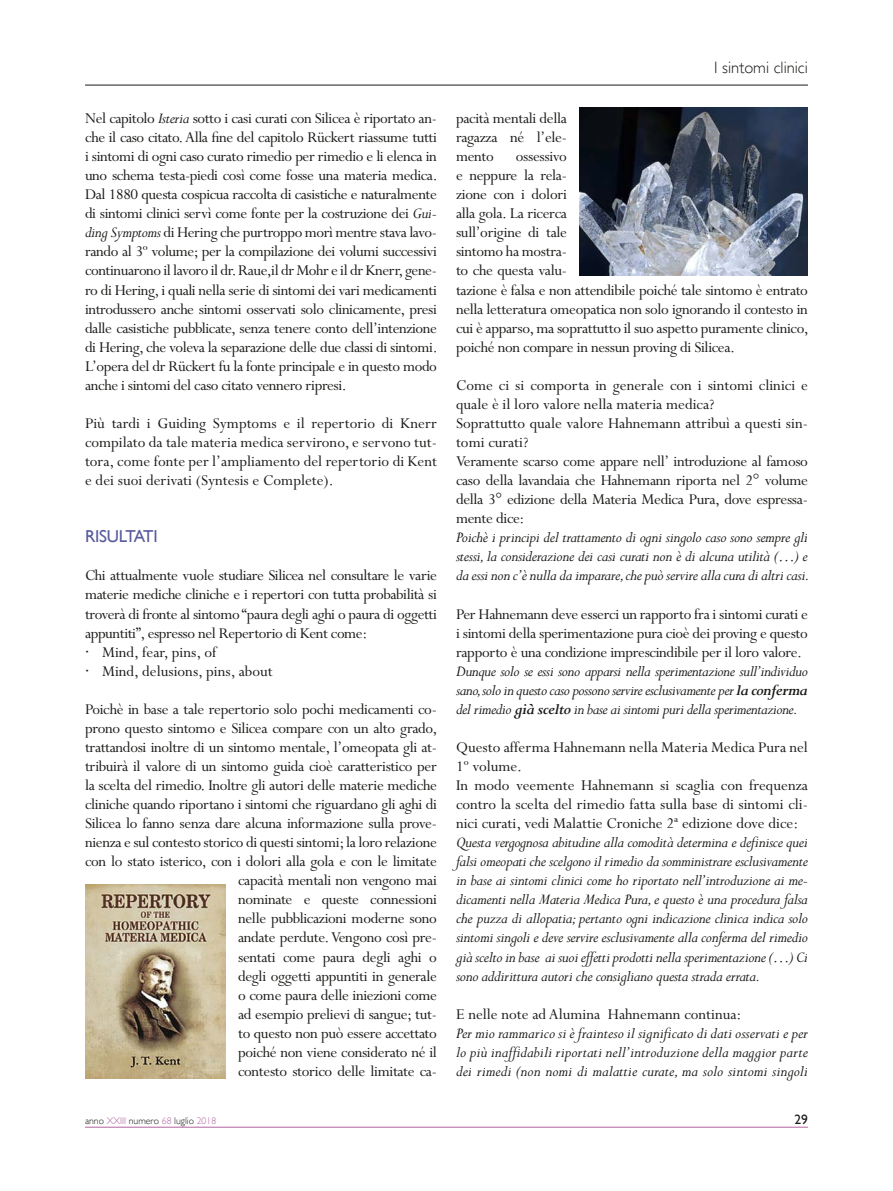
<style>
.page{position:relative;width:893px;height:1191px;background:#fff}
.page>*{position:absolute;margin:0;border:0;box-sizing:border-box;transform-origin:0 0}
.t1{font:17.25px "Gill Sans";letter-spacing:-.015em;color:#585a9c}
.t2{font:16.8px/19px "Perpetua";letter-spacing:-.02em;color:#1a1a18;text-align:justify}
.t3{font:italic 16.8px/19px "Perpetua";letter-spacing:-.02em;color:#1a1a18;text-align:justify}
.t4{font:16.8px/19px "Perpetua";color:#1a1a18}
.t5{font:300 16.5px "Gill Sans";color:#1a1a18}
.t6{font:13.5px "Gill Sans";color:#1a1a18}
.t7{font:300 9.75px "Gill Sans";color:#1a1a18}
.s1{font-style:italic}
.s2{font-weight:700}
.s3{color:#b164a0}
</style>
<div class="page">
<hr style="left:85px;top:1126px;width:723px;height:1px;background:#b164a0">
<hr style="left:85px;top:85px;width:723px;height:1px;background:#1a1a18">
<img style="left:85px;top:885px;width:140px;height:193px">
<img style="left:580px;top:107px;width:228px;height:168px">
<p class="t5" style="left:714px;top:55px;width:95px">I sintomi clinici</p>
<p class="t2" style="left:85px;top:109px;width:354px">Nel capitolo <span class="s1">Isteria</span> sotto i casi curati con Silicea è riportato an&shy;che il caso citato. Alla fine del capitolo Rückert riassume tutti i sintomi di ogni caso curato rimedio per rimedio e li elenca in uno schema testa-piedi così come fosse una materia medica.<br>Dal 1880 questa cospicua raccolta di casistiche e naturalmente di sintomi clinici servì come fonte per la costruzione dei <span class="s1">Gui&shy;ding Symptoms</span> di Hering che purtroppo morì mentre stava lavo&shy;rando al 3º volume; per la compilazione dei volumi successivi continuarono il lavoro il dr. Raue,il dr Mohr e il dr Knerr, gene&shy;ro di Hering, i quali nella serie di sintomi dei vari medicamenti introdussero anche sintomi osservati solo clinicamente, presi dalle casistiche pubblicate, senza tenere conto dell’intenzione di Hering, che voleva la separazione delle due classi di sintomi.<br>L’opera del dr Rückert fu la fonte principale e in questo modo anche i sintomi del caso citato vennero ripresi.</p>
<p class="t2" style="left:85px;top:414px;width:353px">Più tardi i Guiding Symptoms e il repertorio di Knerr compilato da tale materia medica servirono, e servono tut&shy;tora, come fonte per l’ampliamento del repertorio di Kent e dei suoi derivati (Syntesis e Complete).</p>
<p class="t1" style="left:85px;top:526px;width:74px">RISULTATI</p>
<p class="t2" style="left:85px;top:566px;width:353px;text-align:left">Chi attualmente vuole studiare Silicea nel consultare le varie materie mediche cliniche e i repertori con tutta probabilità si troverà di fronte al sintomo “paura degli aghi o paura di oggetti appuntiti”, espresso nel Repertorio di Kent come:<br>⋅ Mind, fear, pins, of<br>⋅ Mind, delusions, pins, about</p>
<p class="t2" style="left:85px;top:700px;width:354px;text-align:right">Poichè in base a tale repertorio solo pochi medicamenti co&shy;prono questo sintomo e Silicea compare con un alto grado, trattandosi inoltre di un sintomo mentale, l’omeopata gli at&shy;tribuirà il valore di un sintomo guida cioè caratteristico per la scelta del rimedio. Inoltre gli autori delle materie mediche cliniche quando riportano i sintomi che riguardano gli aghi di Silicea lo fanno senza dare alcuna informazione sulla prove&shy;nienza e sul contesto storico di questi sintomi; la loro relazione con lo stato isterico, con i dolori alla gola e con le limitate capacità mentali non vengono mai<br>nominate e queste connessioni<br>nelle pubblicazioni moderne sono<br>andate perdute. Vengono così pre-<br>sentati come paura degli aghi o<br>degli oggetti appuntiti in generale<br>o come paura delle iniezioni come<br>ad esempio prelievi di sangue; tut-<br>to questo non può essere accettato<br>poiché non viene considerato né il<br>contesto storico delle limitate ca-</p>
<p class="t2" style="left:456px;top:109px;width:112px">pacità mentali della ragazza né l’ele&shy;mento</p>
<p class="t2" style="left:456px;top:147px;width:354px;text-align:left;text-indent:60px">ossessivo<br>e neppure la rela-<br>zione con i dolori<br>alla gola. La ricerca<br>sull’origine di tale<br>sintomo ha mostra-<br>to che questa valu-<br>tazione è falsa e non attendibile poiché tale sintomo è entrato nella letteratura omeopatica non solo ignorando il contesto in cui è apparso, ma soprattutto il suo aspetto puramente clinico, poiché non compare in nessun proving di Silicea.</p>
<p class="t2" style="left:456px;top:376px;width:353px;text-align:left">Come ci si comporta in generale con i sintomi clinici e quale è il loro valore nella materia medica?<br>Soprattutto quale valore Hahnemann attribuì a questi sin&shy;tomi curati?<br>Veramente scarso come appare nell’ introduzione al famoso caso della lavandaia che Hahnemann riporta nel 2° volume della 3° edizione della Materia Medica Pura, dove espressa&shy;mente dice:</p>
<p class="t3" style="left:456px;top:528px;width:355px">Poichè i principi del trattamento di ogni singolo caso sono sempre gli stessi, la considerazione dei casi curati non è di alcuna utilità (…) e da essi non c’è nulla da imparare,che può servire alla cura di altri casi.</p>
<p class="t2" style="left:456px;top:605px;width:353px">Per Hahnemann deve esserci un rapporto fra i sintomi curati e i sintomi della sperimentazione pura cioè dei proving e questo rapporto è una condizione imprescindibile per il loro valore.</p>
<p class="t3" style="left:456px;top:662px;width:353px">Dunque solo se essi sono apparsi nella sperimentazione sull’individuo sano,solo in questo caso possono servire esclusivamente per <span class="s2">la conferma </span>del rimedio <span class="s2">già scelto</span> in base ai sintomi puri della sperimentazione.</p>
<p class="t4" style="left:456px;top:738px;width:353px">Questo afferma Hahnemann nella Materia Medica Pura nel 1º volume.<br>In modo veemente Hahnemann si scaglia con frequenza contro la scelta del rimedio fatta sulla base di sintomi cli&shy;nici curati, vedi Malattie Croniche 2ª edizione dove dice:</p>
<p class="t3" style="left:456px;top:833px;width:353px">Questa vergognosa abitudine alla comodità determina e definisce quei falsi omeopati che scelgono il rimedio da somministrare esclusivamente in base ai sintomi clinici come ho riportato nell’introduzione ai me&shy;dicamenti nella Materia Medica Pura, e questo è una procedura falsa che puzza di allopatia; pertanto ogni indicazione clinica indica solo sintomi singoli e deve servire esclusivamente alla conferma del rimedio già scelto in base ai suoi effetti prodotti nella sperimentazione (…) Ci sono addirittura autori che consigliano questa strada errata.</p>
<p class="t4" style="left:456px;top:1005px;width:287px">E nelle note ad Alumina Hahnemann continua:</p>
<p class="t3" style="left:456px;top:1024px;width:353px">Per mio rammarico si è frainteso il significato di dati osservati e per lo più inaffidabili riportati nell’introduzione della maggior parte dei rimedi (non nomi di malattie curate, ma solo sintomi singoli</p>
<p class="t7" style="left:85px;top:1113px;width:133px">anno <span class="s3">XXIII</span> numero <span class="s3">68</span> luglio <span class="s3">2018</span></p>
<p class="t6" style="left:794px;top:1111px;width:15px">29</p>
</div>
